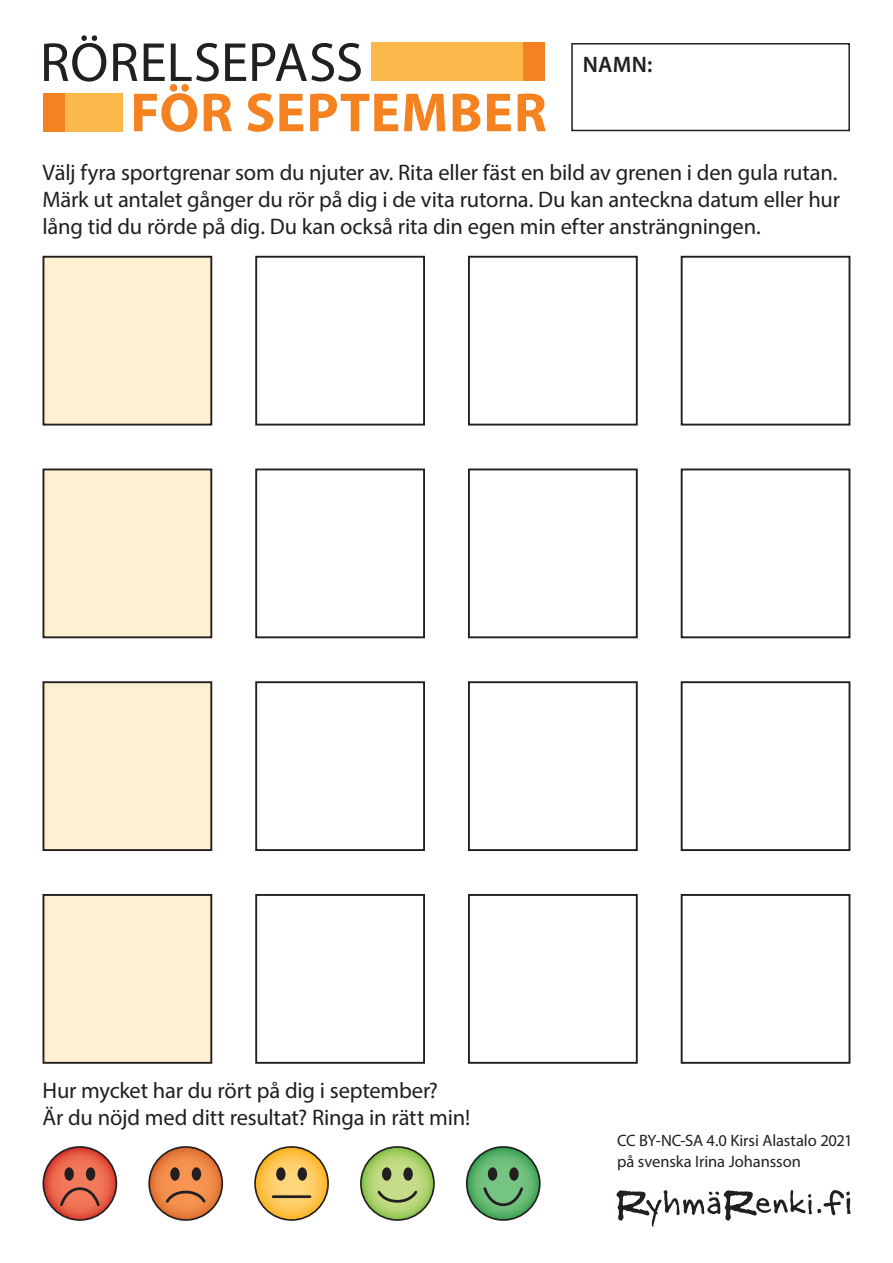
<style>
.page{position:relative;width:893px;height:1263px;background:#fff}
.page>*{position:absolute;margin:0;border:0;box-sizing:border-box;transform-origin:0 0}
.Otsikko{font:700 55.5px "Myriad Pro";letter-spacing:.015em;color:#f58220}
.Otsikko-2{font:55.5px "Myriad Pro";color:#231f20}
.Ohje{font:22.5px/27px "Myriad Pro";letter-spacing:-.01em;color:#231f20;text-align:justify}
.Valiotsikko{font:600 22.5px "Myriad Pro";color:#231f20}
.lahteet{font:16.5px "Myriad Pro";letter-spacing:-.005em;color:#231f20}
</style>
<div class="page">
<div style="left:571px;top:43px;width:279px;height:88px;border:2px solid #231f20"></div>
<svg style="left:616px;top:1190px;width:234px;height:37px"></svg>
<svg style="left:43px;top:1146px;width:74px;height:75px"></svg>
<svg style="left:148px;top:1146px;width:75px;height:75px"></svg>
<svg style="left:254px;top:1146px;width:75px;height:75px"></svg>
<div style="left:276px;top:1167px;width:10px;height:14px;background:#231f20;border-radius:50%"></div>
<div style="left:298px;top:1167px;width:9px;height:14px;background:#231f20;border-radius:50%"></div>
<hr style="left:273px;top:1195px;width:37px;height:3px;background:#231f20">
<svg style="left:360px;top:1146px;width:75px;height:75px"></svg>
<svg style="left:466px;top:1146px;width:75px;height:75px"></svg>
<div style="left:43px;top:257px;width:168px;height:168px;background:#fef0d0"></div>
<div style="left:43px;top:256px;width:169px;height:169px;border:2px solid #231f20"></div>
<div style="left:255px;top:256px;width:170px;height:169px;border:2px solid #231f20"></div>
<div style="left:468px;top:256px;width:170px;height:169px;border:2px solid #231f20"></div>
<div style="left:681px;top:256px;width:169px;height:169px;border:2px solid #231f20"></div>
<div style="left:43px;top:682px;width:168px;height:168px;background:#fef0d0"></div>
<div style="left:43px;top:681px;width:169px;height:170px;border:2px solid #231f20"></div>
<div style="left:255px;top:681px;width:170px;height:170px;border:2px solid #231f20"></div>
<div style="left:468px;top:681px;width:170px;height:170px;border:2px solid #231f20"></div>
<div style="left:681px;top:681px;width:169px;height:170px;border:2px solid #231f20"></div>
<div style="left:43px;top:469px;width:168px;height:168px;background:#fef0d0"></div>
<div style="left:43px;top:468px;width:169px;height:170px;border:2px solid #231f20"></div>
<div style="left:255px;top:468px;width:170px;height:170px;border:2px solid #231f20"></div>
<div style="left:468px;top:468px;width:170px;height:170px;border:2px solid #231f20"></div>
<div style="left:681px;top:468px;width:169px;height:170px;border:2px solid #231f20"></div>
<div style="left:43px;top:895px;width:168px;height:168px;background:#fef0d0"></div>
<div style="left:43px;top:894px;width:169px;height:170px;border:2px solid #231f20"></div>
<div style="left:255px;top:894px;width:170px;height:170px;border:2px solid #231f20"></div>
<div style="left:468px;top:894px;width:170px;height:170px;border:2px solid #231f20"></div>
<div style="left:681px;top:894px;width:169px;height:170px;border:2px solid #231f20"></div>
<div style="left:371px;top:43px;width:174px;height:38px;background:#fcb94b"></div>
<div style="left:43px;top:93px;width:80px;height:38px;background:#fcb94b"></div>
<div style="left:523px;top:43px;width:22px;height:38px;background:#f58220"></div>
<div style="left:43px;top:93px;width:21px;height:38px;background:#f58220"></div>
<p class="Otsikko-2" style="left:40px;top:28px;width:325px">RÖRELSEPASS</p>
<p class="Otsikko" style="left:130px;top:76px;width:418px">FÖR SEPTEMBER</p>
<p class="Valiotsikko" style="left:583px;top:50px;width:71px">NAMN:</p>
<p class="Ohje" style="left:43px;top:158px;width:799px">Välj fyra sportgrenar som du njuter av. Rita eller fäst en bild av grenen i den gula rutan.<br>Märk ut antalet gånger du rör på dig i de vita rutorna. Du kan anteckna datum eller hur lång tid du rörde på dig. Du kan också rita din egen min efter ansträngningen.</p>
<p class="Ohje" style="left:43px;top:1077px;width:429px">Hur mycket har du rört på dig i september?<br>Är du nöjd med ditt resultat? Ringa in rätt min!</p>
<p class="lahteet" style="left:617px;top:1130px;width:237px">CC BY-NC-SA 4.0 Kirsi Alastalo 2021</p>
<p class="lahteet" style="left:617px;top:1151px;width:185px">på svenska Irina Johansson</p>
</div>
